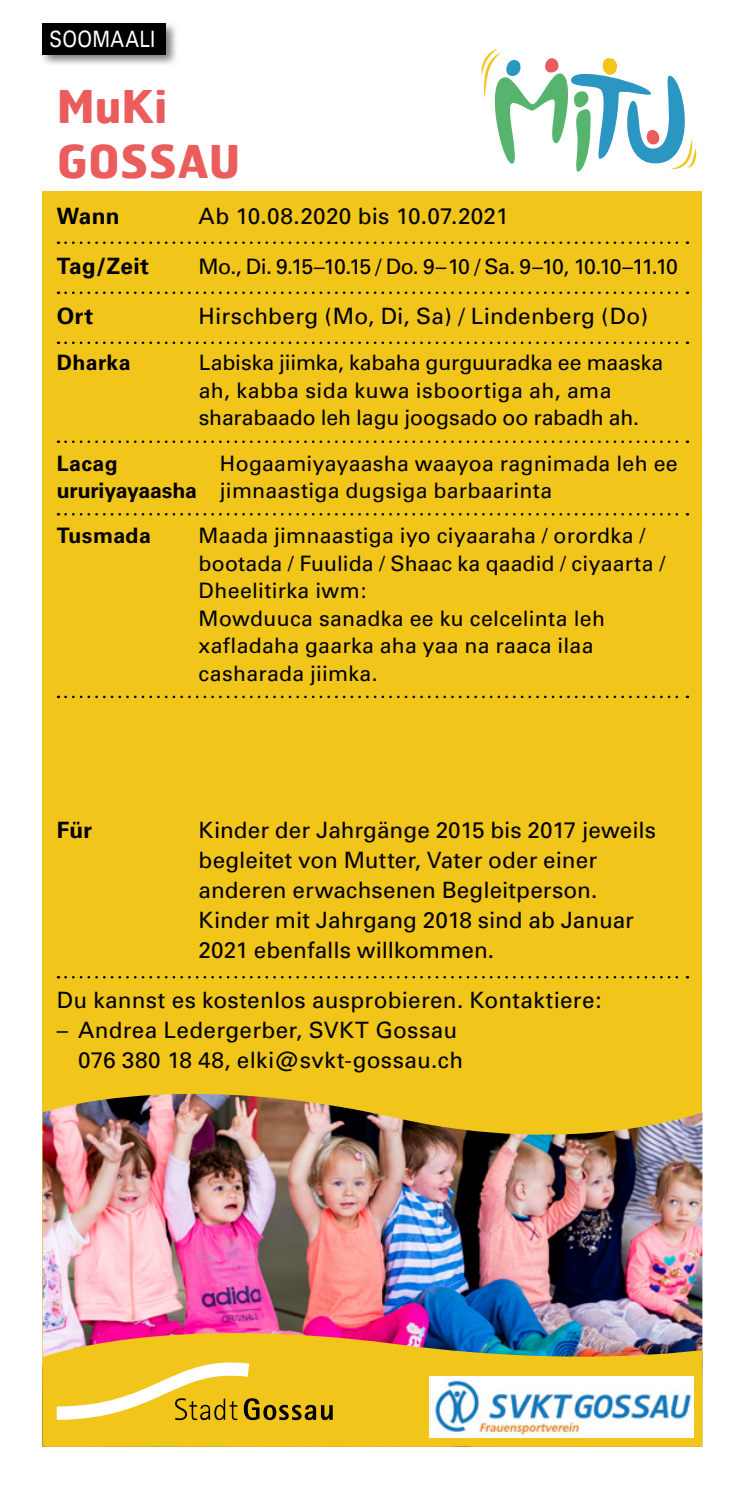
<style>
.page{position:relative;width:745px;height:1489px;background:#fff}
.page>*{position:absolute;margin:0;border:0;box-sizing:border-box;transform-origin:0 0}
.t1{font:700 45px/55px "Hermes FB";color:#eb5c5c}
.t2{font:22.5px/30px "Univers";letter-spacing:.005em;color:#000}
.t3{font:700 22.5px "Univers";letter-spacing:.015em;color:#000}
.t4{font:22.5px "Univers";letter-spacing:.015em;color:#fff;scale:.84 1}
.t5{font:21.25px/27.5px "Univers";letter-spacing:.01em;color:#000}
.t6{font:21.25px "Univers";letter-spacing:-.05em;color:#000}
.t7{font:700 21.25px "Univers";letter-spacing:.02em;color:#000}
.s1{font-weight:700}
</style>
<div class="page">
<div style="left:43px;top:191px;width:659px;height:1255px;background:#f1c51a"></div>
<img style="left:43px;top:1093px;width:659px;height:219px">
<img style="left:43px;top:1312px;width:659px;height:126px">
<svg style="left:481px;top:49px;width:216px;height:123px"></svg>
<svg style="left:65px;top:976px;width:622px;height:2px"></svg>
<svg style="left:65px;top:241px;width:622px;height:3px"></svg>
<svg style="left:65px;top:291px;width:622px;height:3px"></svg>
<svg style="left:65px;top:341px;width:622px;height:3px"></svg>
<img style="left:429px;top:1376px;width:263px;height:61px">
<svg style="left:57px;top:1358px;width:275px;height:61px"></svg>
<div style="left:40px;top:21px;width:139px;height:46px;background:#000;opacity:.5"></div>
<div style="left:43px;top:23px;width:123px;height:32px;background:#000"></div>
<svg style="left:65px;top:440px;width:622px;height:3px"></svg>
<svg style="left:65px;top:513px;width:622px;height:2px"></svg>
<svg style="left:65px;top:695px;width:622px;height:3px"></svg>
<p class="t4" style="left:50px;top:26px;width:127px">SOOMAALI</p>
<h1 class="t1" style="left:57px;top:77px;width:185px">MuKi<br>GOSSAU</h1>
<p class="t3" style="left:57px;top:202px;width:64px">Wann</p>
<p class="t2" style="left:198px;top:201px;width:311px">Ab 10.08.2020 bis 10.07.2021</p>
<p class="t3" style="left:57px;top:252px;width:94px">Tag/Zeit</p>
<p class="t6" style="left:198px;top:254px;width:480px">Mo., Di. 9.15 –10.15 / Do. 9 – 10 / Sa. 9 –10, 10.10 –11.10</p>
<p class="t3" style="left:57px;top:302px;width:38px">Ort</p>
<p class="t2" style="left:198px;top:301px;width:451px">Hirschberg (Mo, Di, Sa) / Lindenberg (Do)</p>
<p class="t7" style="left:57px;top:350px;width:75px">Dharka</p>
<p class="t5" style="left:198px;top:349px;width:465px">Labiska jiimka, kabaha gurguuradka ee maaska ah, kabba sida kuwa isboortiga ah, ama sharabaado leh lagu joogsado oo rabadh ah.</p>
<p class="t7" style="left:57px;top:450px;width:62px">Lacag</p>
<p class="t5" style="left:57px;top:449px;width:622px;text-indent:163px">Hogaamiyayaasha waayoa ragnimada leh ee <span class="s1">ururiyayaasha</span> jimnaastiga dugsiga barbaarinta</p>
<p class="t7" style="left:57px;top:523px;width:96px">Tusmada</p>
<p class="t5" style="left:198px;top:522px;width:468px">Maada jimnaastiga iyo ciyaaraha / orordka / bootada / Fuulida / Shaac ka qaadid / ciyaarta / Dheelitirka iwm:<br>Mowduuca sanadka ee ku celcelinta leh xafladaha gaarka aha yaa na raaca ilaa casharada jiimka.</p>
<p class="t3" style="left:57px;top:816px;width:37px">Für</p>
<p class="t2" style="left:198px;top:815px;width:458px">Kinder der Jahrgänge 2015 bis 2017 jeweils begleitet von Mutter, Vater oder einer anderen erwachsenen Begleitperson.<br>Kinder mit Jahrgang 2018 sind ab Januar 2021 ebenfalls willkommen.</p>
<p class="t2" style="left:57px;top:985px;width:546px">Du kannst es kostenlos ausprobieren. Kontaktiere:</p>
<p class="t2" style="left:57px;top:1015px;width:408px;text-align:right">– Andrea Ledergerber, SVKT Gossau<br>076 380 18 48, elki@svkt-gossau.ch</p>
</div>
